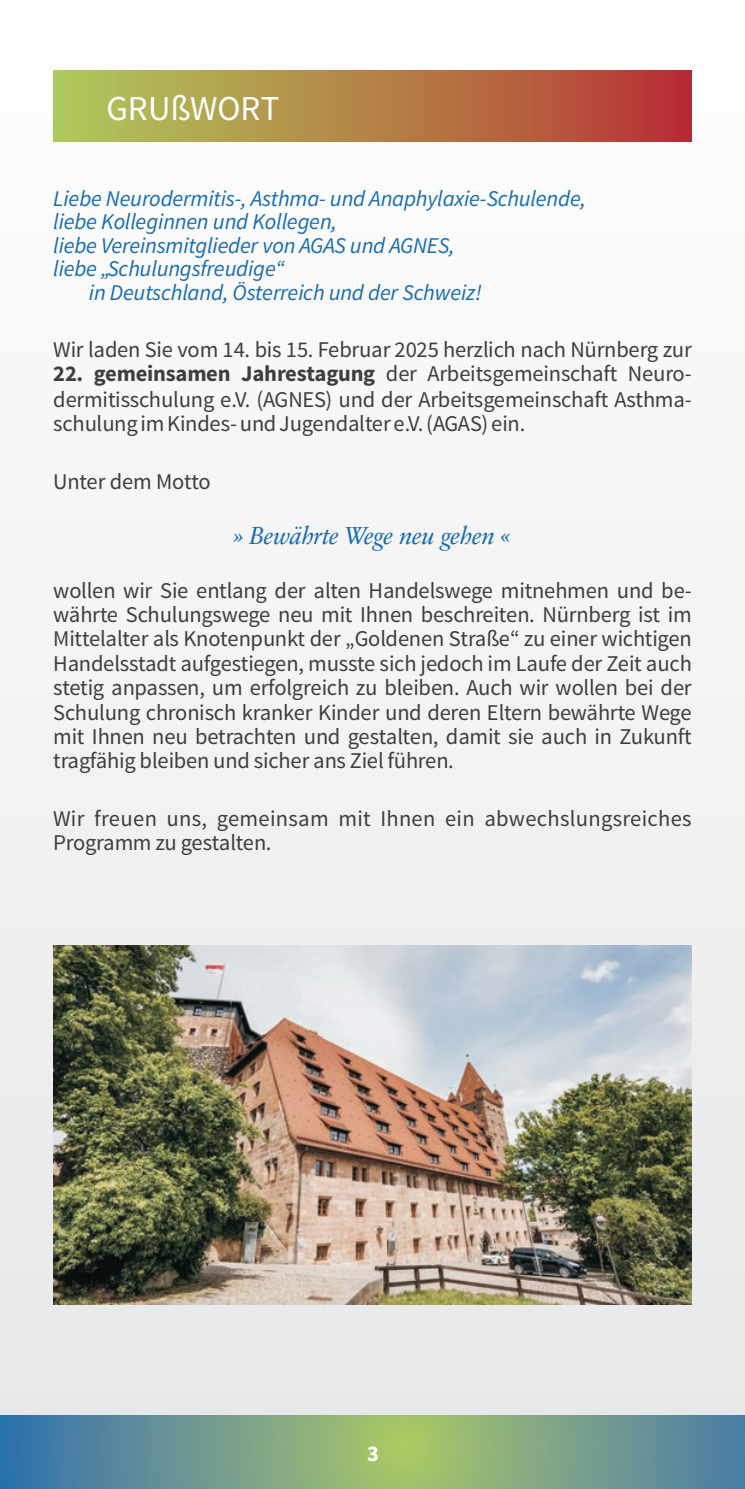
<style>
.page{position:relative;width:745px;height:1489px;background:#fff}
.page>*{position:absolute;margin:0;border:0;box-sizing:border-box;transform-origin:0 0}
.t1{font:35px "Source Sans Pro";color:#fff}
.t2{font:italic 25px "Sabon Next LT";letter-spacing:-.015em;color:#186cb1}
.t3{font:22.5px/24.5px "Source Sans Pro";color:#3e3e3f;text-align:justify}
.t4{font:italic 22.5px "Source Sans Pro";letter-spacing:-.015em;color:#186cb1}
.t5{font:22.5px "Source Sans Pro";letter-spacing:-.02em;color:#3e3e3f}
.t6{font:700 22.5px "Source Sans Pro";color:#fff}
.s1{font-weight:700}
</style>
<div class="page">
<div style="left:0;top:0;width:744px;height:1488px;background:#f4f5f5"></div>
<svg style="left:0;top:1415px;width:744px;height:73px;background:#739d8b"></svg>
<img style="left:53px;top:945px;width:638px;height:359px">
<div style="left:53px;top:71px;width:638px;height:71px;background:linear-gradient(to right,#afcd5b,#b83334)"></div>
<h1 class="t1" style="left:106px;top:86px;width:174px">GRUßWORT</h1>
<p class="t4" style="left:53px;top:184px;width:534px">Liebe Neurodermitis-, Asthma- und Anaphylaxie-Schulende,</p>
<p class="t4" style="left:53px;top:208px;width:285px">liebe Kolleginnen und Kollegen,</p>
<p class="t4" style="left:53px;top:231px;width:402px">liebe Vereinsmitglieder von AGAS und AGNES,</p>
<p class="t4" style="left:53px;top:255px;width:233px">liebe „Schulungsfreudige“</p>
<p class="t4" style="left:89px;top:278px;width:394px">in Deutschland, Österreich und der Schweiz!</p>
<p class="t3" style="left:53px;top:337px;width:640px">Wir laden Sie vom 14. bis 15. Februar 2025 herzlich nach Nürnberg zur</p>
<p class="t3" style="left:53px;top:362px;width:639px"><span class="s1">22. gemeinsamen Jahrestagung</span> der Arbeitsgemeinschaft Neuro&shy;dermitisschulung e.V. (AGNES) und der Arbeitsgemeinschaft Asthma&shy;schulung im Kindes- und Jugendalter e.V. (AGAS) ein.</p>
<p class="t5" style="left:53px;top:467px;width:159px">Unter dem Motto</p>
<p class="t2" style="left:233px;top:520px;width:279px">» Bewährte Wege neu gehen «</p>
<p class="t3" style="left:53px;top:578px;width:640px">wollen wir Sie entlang der alten Handelswege mitnehmen und be&shy;währte Schulungswege neu mit Ihnen beschreiten. Nürnberg ist im Mittelalter als Knotenpunkt der „Goldenen Straße“ zu einer wichtigen Handelsstadt aufgestiegen, musste sich jedoch im Laufe der Zeit auch stetig anpassen, um erfolgreich zu bleiben. Auch wir wollen bei der Schulung chronisch kranker Kinder und deren Eltern bewährte Wege mit Ihnen neu betrachten und gestalten, damit sie auch in Zukunft tragfähig bleiben und sicher ans Ziel führen.</p>
<p class="t3" style="left:53px;top:806px;width:639px">Wir freuen uns, gemeinsam mit Ihnen ein abwechslungsreiches<br>Programm zu gestalten.</p>
<p class="t6" style="left:367px;top:1438px;width:13px">3</p>
</div>
